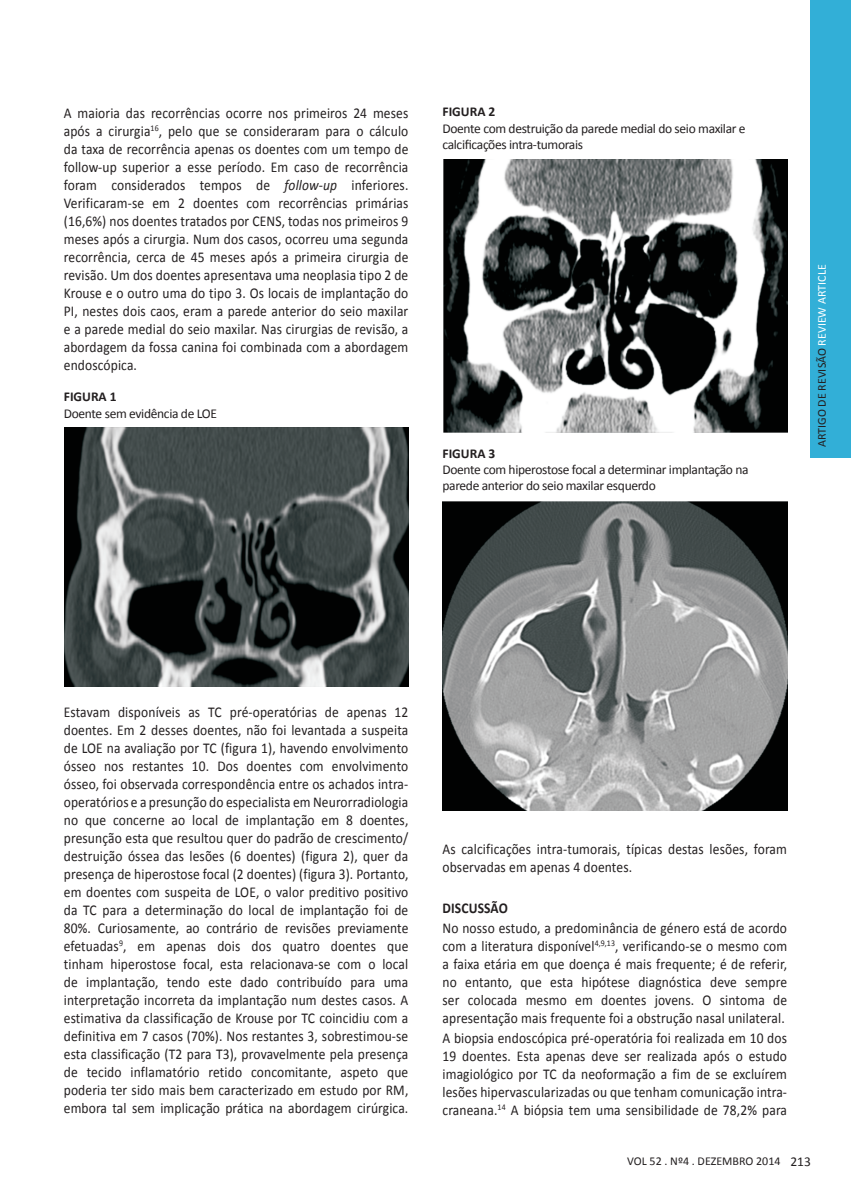
<style>
.page{position:relative;width:851px;height:1191px;background:#fff}
.page>*{position:absolute;margin:0;border:0;box-sizing:border-box;transform-origin:0 0}
.BIBLIOGRAFIA{font:15px/18px "Calibri";letter-spacing:.01em;color:#231f20;text-align:justify;scale:.9 1}
.BIBLIOGRAFIA-2{font:700 15px "Calibri";letter-spacing:.01em;color:#231f20;scale:.9 1}
.t1{font:13.5px/16.2px "Calibri";letter-spacing:-.025em;color:#231f20}
.t2{font:700 13.5px "Calibri";color:#231f20}
.t3{font:12px "Calibri";color:#231f20}
.s1{font-style:italic}
.s2{color:#fff}
.s3{font-size:13.5px}
</style>
<div class="page">
<div style="left:809px;top:0;width:41px;height:458px;background:#32afd7"></div>
<img style="left:65px;top:427px;width:343px;height:259px">
<img style="left:443px;top:159px;width:344px;height:273px">
<img style="left:442px;top:501px;width:345px;height:309px">
<p class="BIBLIOGRAFIA" style="left:64px;top:104px;width:384px">A maioria das recorrências ocorre nos primeiros 24 meses após a cirurgia<sup>16</sup>, pelo que se consideraram para o cálculo da taxa de recorrência apenas os doentes com um tempo de follow-up superior a esse período. Em caso de recorrência foram considerados tempos de <span class="s1">follow-up</span> inferiores.<br>Verificaram-se em 2 doentes com recorrências primárias (16,6%) nos doentes tratados por CENS, todas nos primeiros 9 meses após a cirurgia. Num dos casos, ocorreu uma segunda recorrência, cerca de 45 meses após a primeira cirurgia de revisão. Um dos doentes apresentava uma neoplasia tipo 2 de Krouse e o outro uma do tipo 3. Os locais de implantação do PI, nestes dois caos, eram a parede anterior do seio maxilar e a parede medial do seio maxilar. Nas cirurgias de revisão, a abordagem da fossa canina foi combinada com a abordagem endoscópica.</p>
<p class="t2" style="left:64px;top:388px;width:54px">FIGURA 1</p>
<p class="t1" style="left:64px;top:405px;width:155px">Doente sem evidência de LOE</p>
<p class="t2" style="left:442px;top:103px;width:54px">FIGURA 2</p>
<p class="t1" style="left:442px;top:120px;width:304px">Doente com destruição da parede medial do seio maxilar e calcificações intra-tumorais</p>
<p class="t2" style="left:442px;top:444px;width:54px">FIGURA 3</p>
<p class="t1" style="left:442px;top:461px;width:307px">Doente com hiperostose focal a determinar implantação na parede anterior do seio maxilar esquerdo</p>
<p class="t3" style="left:814px;top:447px;width:184px;rotate:-90deg">ARTIGO DE REVISÃO <span class="s2">REVIEW ARTICLE</span></p>
<p class="BIBLIOGRAFIA" style="left:64px;top:703px;width:384px">Estavam disponíveis as TC pré-operatórias de apenas 12 doentes. Em 2 desses doentes, não foi levantada a suspeita de LOE na avaliação por TC (figura 1), havendo envolvimento ósseo nos restantes 10. Dos doentes com envolvimento ósseo, foi observada correspondência entre os achados intra&shy;operatórios e a presunção do especialista em Neurorradiologia no que concerne ao local de implantação em 8 doentes, presunção esta que resultou quer do padrão de crescimento/ destruição óssea das lesões (6 doentes) (figura 2), quer da presença de hiperostose focal (2 doentes) (figura 3). Portanto, em doentes com suspeita de LOE, o valor preditivo positivo da TC para a determinação do local de implantação foi de 80%. Curiosamente, ao contrário de revisões previamente efetuadas<sup>9</sup>, em apenas dois dos quatro doentes que tinham hiperostose focal, esta relacionava-se com o local de implantação, tendo este dado contribuído para uma interpretação incorreta da implantação num destes casos. A estimativa da classificação de Krouse por TC coincidiu com a definitiva em 7 casos (70%). Nos restantes 3, sobrestimou-se esta classificação (T2 para T3), provavelmente pela presença de tecido inflamatório retido concomitante, aspeto que poderia ter sido mais bem caracterizado em estudo por RM, embora tal sem implicação prática na abordagem cirúrgica.</p>
<p class="BIBLIOGRAFIA" style="left:442px;top:840px;width:384px">As calcificações intra-tumorais, típicas destas lesões, foram observadas em apenas 4 doentes.</p>
<p class="BIBLIOGRAFIA-2" style="left:442px;top:898px;width:74px">DISCUSSÃO</p>
<p class="BIBLIOGRAFIA" style="left:442px;top:918px;width:384px">No nosso estudo, a predominância de género está de acordo com a literatura disponível<sup>4,9,13</sup>, verificando-se o mesmo com a faixa etária em que doença é mais frequente; é de referir, no entanto, que esta hipótese diagnóstica deve sempre ser colocada mesmo em doentes jovens. O sintoma de apresentação mais frequente foi a obstrução nasal unilateral.</p>
<p class="BIBLIOGRAFIA" style="left:442px;top:1029px;width:384px">A biopsia endoscópica pré-operatória foi realizada em 10 dos 19 doentes. Esta apenas deve ser realizada após o estudo imagiológico por TC da neoformação a fim de se excluírem lesões hipervascularizadas ou que tenham comunicação intra&shy;craneana.<sup>14</sup> A biópsia tem uma sensibilidade de 78,2% para</p>
<p class="t3" style="left:627px;top:1153px;width:185px">VOL 52 . Nº4 . DEZEMBRO 2014 <span class="s3">213</span></p>
</div>
